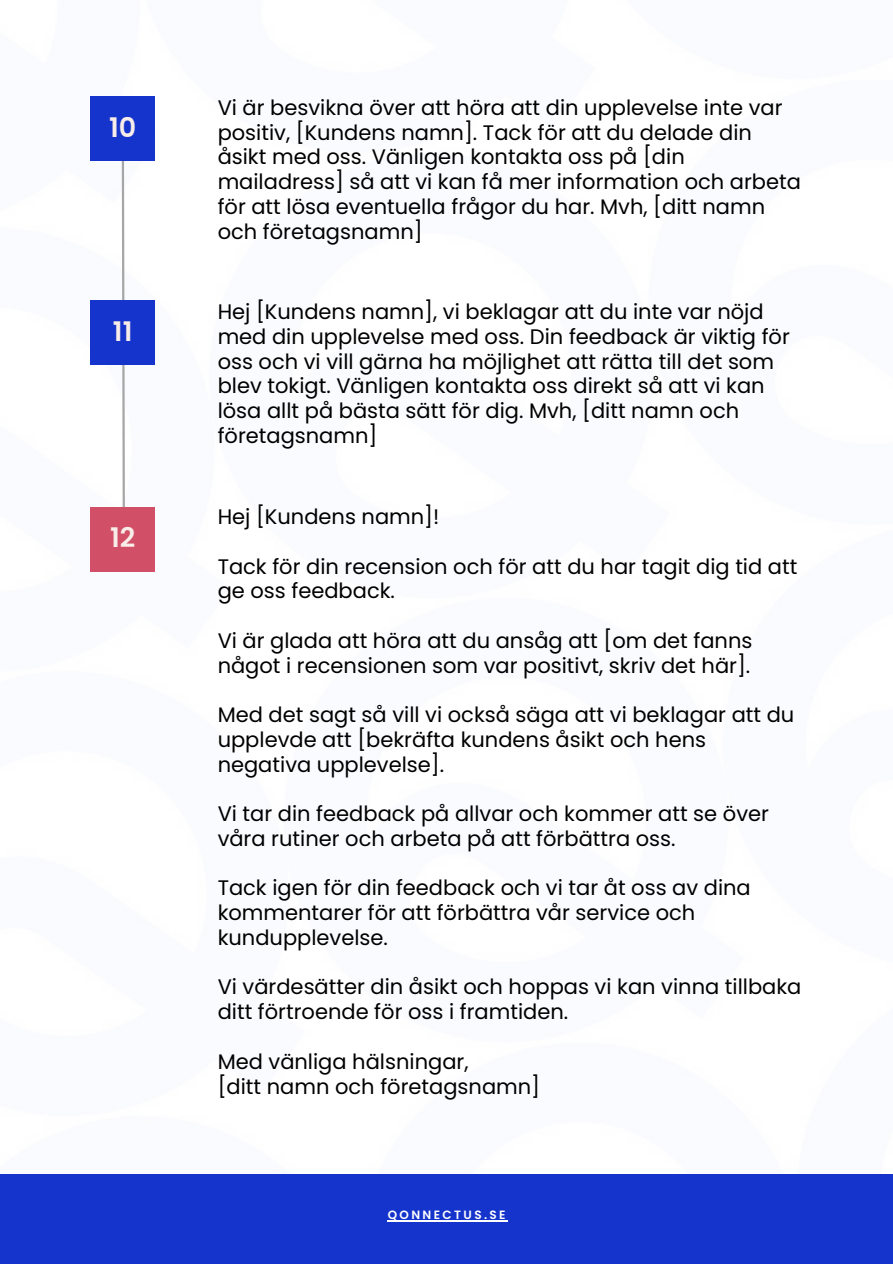
<style>
.page{position:relative;width:893px;height:1264px;background:#fff}
.page>*{position:absolute;margin:0;border:0;box-sizing:border-box;transform-origin:0 0}
.t1{font:600 27px "Poppins";color:#f8ede8}
.t2{font:21px/24.8px "Poppins";color:#000}
.t3{font:600 12px "Poppins";letter-spacing:.2em;color:#fff}
</style>
<div class="page">
<svg style="left:120px;top:160px;width:6px;height:347px"></svg>
<div style="left:90px;top:96px;width:65px;height:64px;background:#1534cc"></div>
<div style="left:90px;top:300px;width:65px;height:64px;background:#1534cc"></div>
<div style="left:90px;top:507px;width:65px;height:64px;background:#d14f67"></div>
<div style="left:0;top:1174px;width:892px;height:89px;background:#1534cc"></div>
<hr style="left:387px;top:1220px;width:121px;height:1px;background:#fff">
<p class="t1" style="left:109px;top:112px;width:29px">10</p>
<p class="t1" style="left:113px;top:316px;width:21px">11</p>
<p class="t1" style="left:110px;top:521px;width:27px">12</p>
<p class="t2" style="left:218px;top:95px;width:584px">Vi är besvikna över att höra att din upplevelse inte var positiv, [Kundens namn]. Tack för att du delade din åsikt med oss. Vänligen kontakta oss på [din mailadress] så att vi kan få mer information och arbeta för att lösa eventuella frågor du har. Mvh, [ditt namn och företagsnamn]</p>
<p class="t2" style="left:218px;top:299px;width:573px">Hej [Kundens namn], vi beklagar att du inte var nöjd med din upplevelse med oss. Din feedback är viktig för oss och vi vill gärna ha möjlighet att rätta till det som blev tokigt. Vänligen kontakta oss direkt så att vi kan lösa allt på bästa sätt för dig. Mvh, [ditt namn och företagsnamn]</p>
<p class="t2" style="left:218px;top:504px;width:223px">Hej [Kundens namn]!</p>
<p class="t2" style="left:218px;top:554px;width:581px">Tack för din recension och för att du har tagit dig tid att ge oss feedback.</p>
<p class="t2" style="left:218px;top:628px;width:536px">Vi är glada att höra att du ansåg att [om det fanns något i recensionen som var positivt, skriv det här].</p>
<p class="t2" style="left:218px;top:702px;width:578px">Med det sagt så vill vi också säga att vi beklagar att du upplevde att [bekräfta kundens åsikt och hens negativa upplevelse].</p>
<p class="t2" style="left:218px;top:801px;width:552px">Vi tar din feedback på allvar och kommer att se över våra rutiner och arbeta på att förbättra oss.</p>
<p class="t2" style="left:218px;top:875px;width:534px">Tack igen för din feedback och vi tar åt oss av dina kommentarer för att förbättra vår service och kundupplevelse.</p>
<p class="t2" style="left:218px;top:974px;width:585px">Vi värdesätter din åsikt och hoppas vi kan vinna tillbaka ditt förtroende för oss i framtiden.</p>
<p class="t2" style="left:218px;top:1049px;width:324px">Med vänliga hälsningar,<br>[ditt namn och företagsnamn]</p>
<p class="t3" style="left:387px;top:1208px;width:119px">QONNECTUS.SE</p>
</div>
